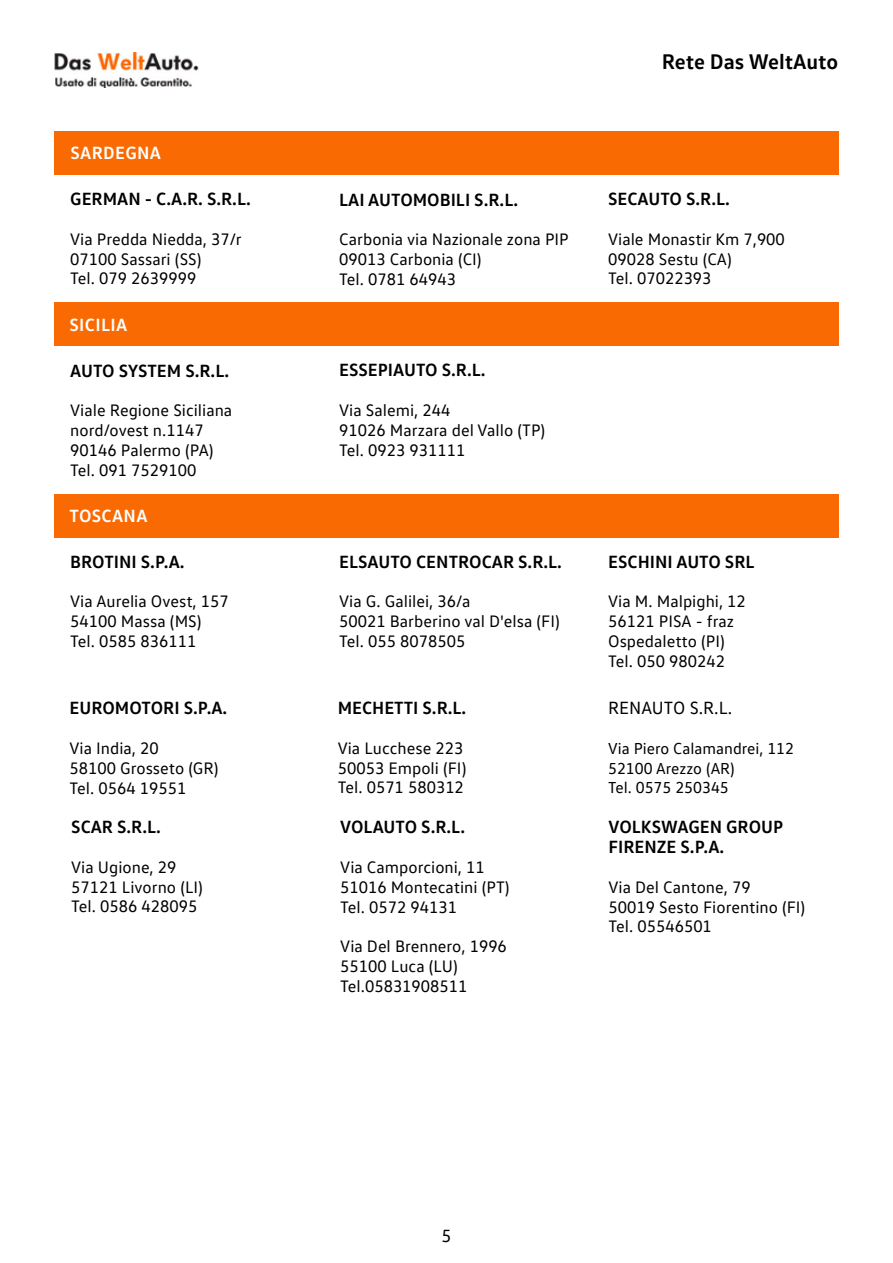
<style>
.page{position:relative;width:893px;height:1263px;background:#fff}
.page>*{position:absolute;margin:0;border:0;box-sizing:border-box;transform-origin:0 0}
.t1{font:700 21.6px "VW Text";color:#000}
.t2{font:700 18px/19.8px "VW Text";color:#000}
.t3{font:700 18px "VW Text";letter-spacing:.02em;color:#fff}
.t4{font:18px "VW Text";color:#000}
.t5{font:16.95px/19.8px "VW Text";color:#000}
.t6{font:16.2px/19.8px "VW Text";color:#000}
</style>
<div class="page">
<div style="left:54px;top:303px;width:785px;height:43px;background:#fa6a02"></div>
<div style="left:54px;top:494px;width:785px;height:43px;background:#fa6a02"></div>
<div style="left:54px;top:131px;width:785px;height:44px;background:#fa6a02"></div>
<img style="left:54px;top:53px;width:145px;height:35px">
<p class="t3" style="left:71px;top:141px;width:92px">SARDEGNA</p>
<p class="t2" style="left:70px;top:188px;width:182px">GERMAN - C.A.R. S.R.L.</p>
<p class="t5" style="left:70px;top:229px;width:173px">Via Predda Niedda, 37/r<br>07100 Sassari (SS)<br>Tel. 079 2639999</p>
<p class="t3" style="left:69px;top:313px;width:59px">SICILIA</p>
<p class="t2" style="left:70px;top:360px;width:160px">AUTO SYSTEM S.R.L.</p>
<p class="t5" style="left:70px;top:400px;width:164px">Viale Regione Siciliana nord/ovest n.1147<br>90146 Palermo (PA)<br>Tel. 091 7529100</p>
<p class="t3" style="left:69px;top:504px;width:80px">TOSCANA</p>
<p class="t2" style="left:70px;top:551px;width:116px">BROTINI S.P.A.</p>
<p class="t5" style="left:70px;top:591px;width:160px">Via Aurelia Ovest, 157<br>54100 Massa (MS)<br>Tel. 0585 836111</p>
<p class="t2" style="left:70px;top:697px;width:159px">EUROMOTORI S.P.A.</p>
<p class="t5" style="left:70px;top:738px;width:151px">Via India, 20<br>58100 Grosseto (GR)<br>Tel. 0564 19551</p>
<p class="t2" style="left:71px;top:816px;width:91px">SCAR S.R.L.</p>
<p class="t5" style="left:71px;top:856px;width:133px">Via Ugione, 29<br>57121 Livorno (LI)<br>Tel. 0586 428095</p>
<p class="t1" style="left:662px;top:48px;width:178px">Rete Das WeltAuto</p>
<p class="t2" style="left:339px;top:189px;width:180px">LAI AUTOMOBILI S.R.L.</p>
<p class="t5" style="left:339px;top:229px;width:231px">Carbonia via Nazionale zona PIP<br>09013 Carbonia (CI)<br>Tel. 0781 64943</p>
<p class="t2" style="left:339px;top:360px;width:148px">ESSEPIAUTO S.R.L.</p>
<p class="t5" style="left:339px;top:400px;width:208px">Via Salemi, 244<br>91026 Marzara del Vallo (TP)<br>Tel. 0923 931111</p>
<p class="t2" style="left:339px;top:551px;width:224px">ELSAUTO CENTROCAR S.R.L.</p>
<p class="t5" style="left:339px;top:591px;width:222px">Via G. Galilei, 36/a<br>50021 Barberino val D'elsa (FI)<br>Tel. 055 8078505</p>
<p class="t2" style="left:338px;top:697px;width:130px">MECHETTI S.R.L.</p>
<p class="t5" style="left:338px;top:738px;width:130px">Via Lucchese 223<br>50053 Empoli (FI)<br>Tel. 0571 580312</p>
<p class="t2" style="left:340px;top:816px;width:126px">VOLAUTO S.R.L.</p>
<p class="t5" style="left:340px;top:857px;width:171px">Via Camporcioni, 11<br>51016 Montecatini (PT)<br>Tel. 0572 94131</p>
<p class="t5" style="left:340px;top:936px;width:168px">Via Del Brennero, 1996<br>55100 Luca (LU)<br>Tel.05831908511</p>
<p class="t2" style="left:608px;top:188px;width:123px">SECAUTO S.R.L.</p>
<p class="t5" style="left:608px;top:229px;width:178px">Viale Monastir Km 7,900<br>09028 Sestu (CA)<br>Tel. 07022393</p>
<p class="t2" style="left:608px;top:551px;width:148px">ESCHINI AUTO SRL</p>
<p class="t5" style="left:608px;top:591px;width:139px">Via M. Malpighi, 12<br>56121 PISA - fraz<br>Ospedaletto (PI)<br>Tel. 050 980242</p>
<p class="t4" style="left:608px;top:697px;width:125px">RENAUTO S.R.L.</p>
<p class="t6" style="left:608px;top:738px;width:187px">Via Piero Calamandrei, 112<br>52100 Arezzo (AR)<br>Tel. 0575 250345</p>
<p class="t2" style="left:608px;top:816px;width:176px">VOLKSWAGEN GROUP<br>FIRENZE S.P.A.</p>
<p class="t5" style="left:608px;top:877px;width:198px">Via Del Cantone, 79<br>50019 Sesto Fiorentino (FI)<br>Tel. 05546501</p>
<p class="t4" style="left:441px;top:1225px;width:11px">5</p>
</div>
